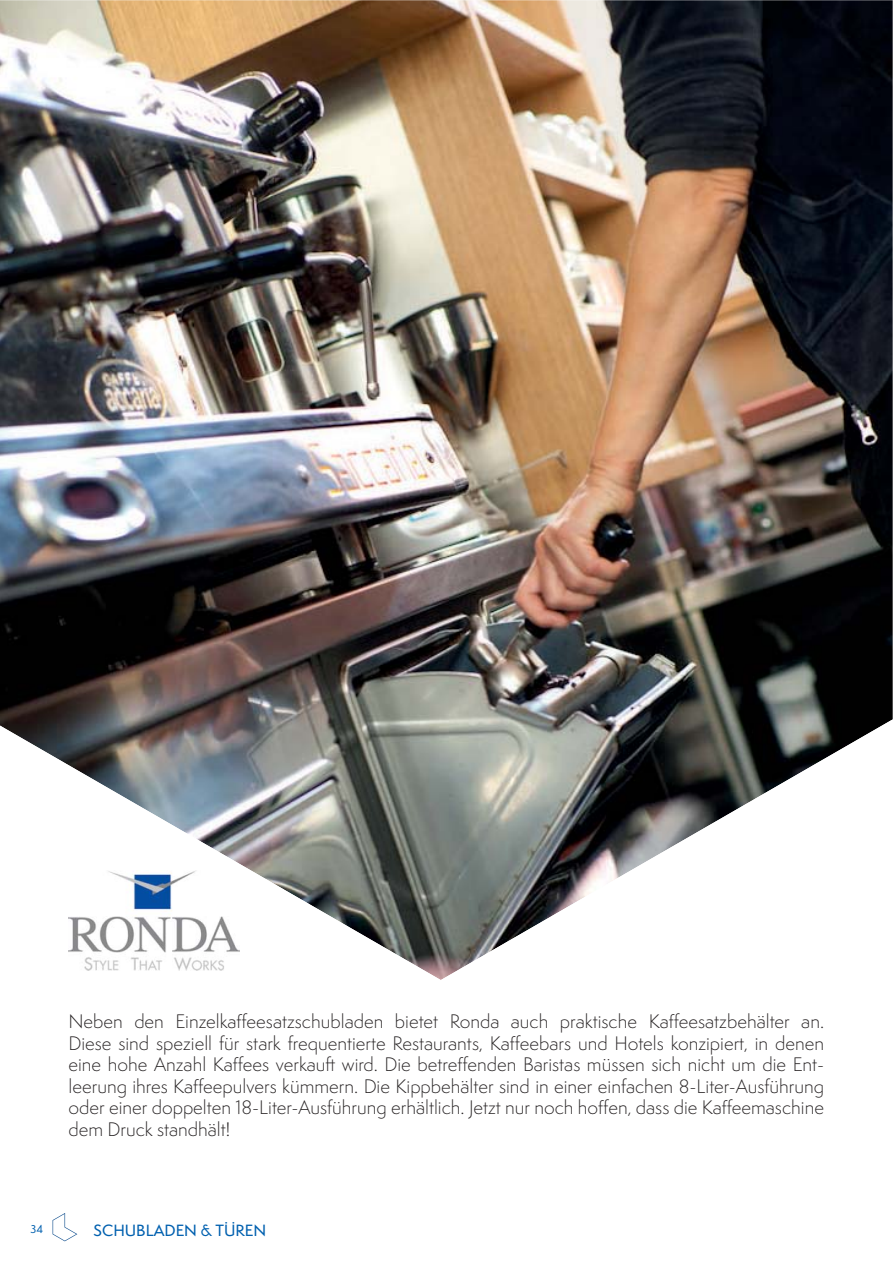
<style>
.page{position:relative;width:893px;height:1263px;background:#fff}
.page>*{position:absolute;margin:0;border:0;box-sizing:border-box;transform-origin:0 0}
.t1{font:300 18px/21.6px "Semplicita Pro";color:#231f20;text-align:justify}
.t2{font:500 15px "Semplicita Pro";color:#0060af}
.t3{font:500 10.5px "Semplicita Pro";color:#0060af}
</style>
<div class="page">
<svg style="left:53px;top:1213px;width:24px;height:28px"></svg>
<img style="left:0;top:0;width:893px;height:719px">
<svg style="left:0;top:719px;width:893px;height:261px"></svg>
<img style="left:69px;top:870px;width:170px;height:100px">
<p class="t1" style="left:69px;top:1012px;width:757px">Neben den Einzelkaffeesatzschubladen bietet Ronda auch praktische Kaffeesatzbehälter an.<br>Diese sind speziell für stark frequentierte Restaurants, Kaffeebars und Hotels konzipiert, in denen eine hohe Anzahl Kaffees verkauft wird. Die betreffenden Baristas müssen sich nicht um die Ent&shy;leerung ihres Kaffeepulvers kümmern. Die Kippbehälter sind in einer einfachen 8-Liter-Ausführung oder einer doppelten 18-Liter-Ausführung erhältlich. Jetzt nur noch hoffen, dass die Kaffeemaschine dem Druck standhält!</p>
<p class="t3" style="left:31px;top:1223px;width:14px">34</p>
<p class="t2" style="left:94px;top:1222px;width:174px">SCHUBLADEN &amp; TÜREN</p>
</div>
